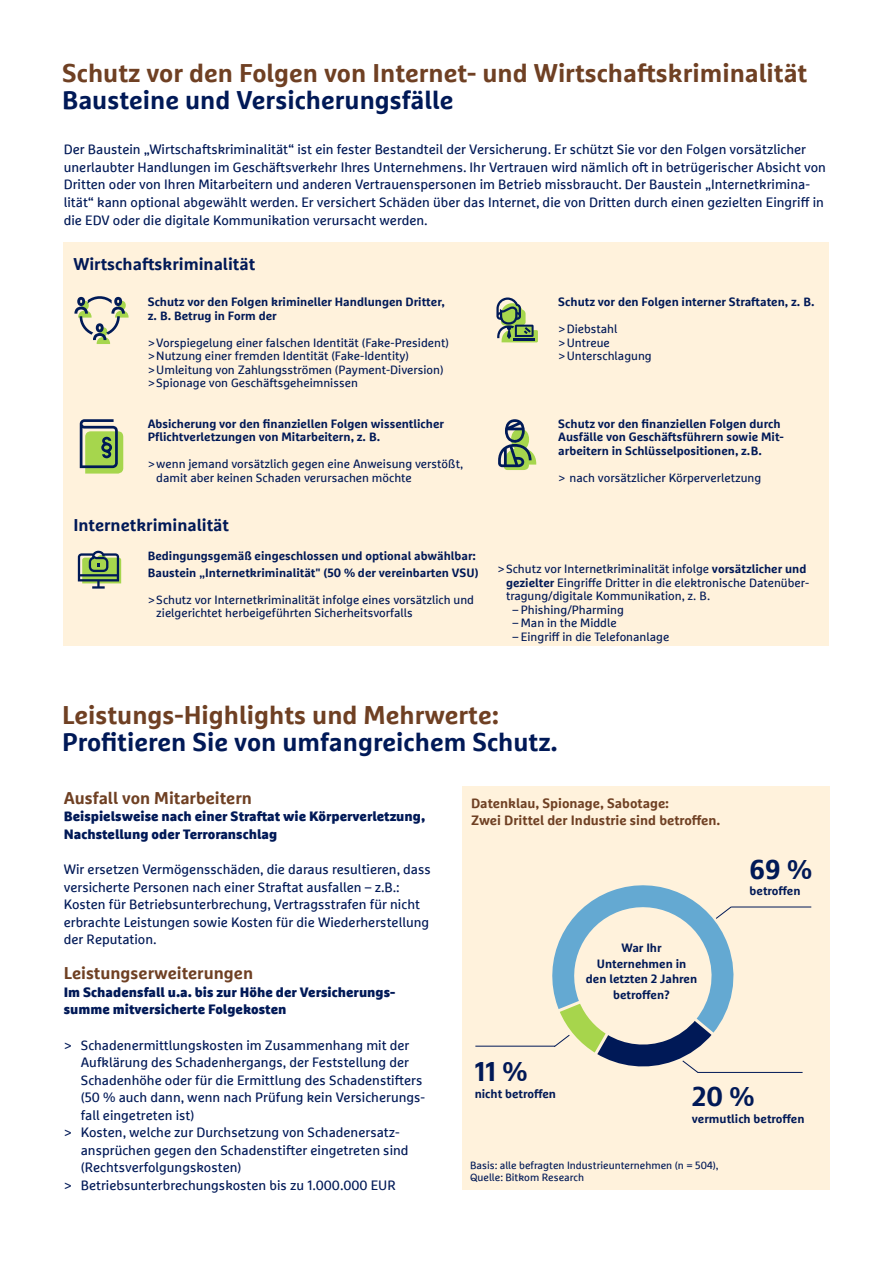
<style>
.page{position:relative;width:893px;height:1263px;background:#fff}
.page>*{position:absolute;margin:0;border:0;box-sizing:border-box;transform-origin:0 0}
.t1{font:700 27px "Marselisfor Ru V";color:#001957}
.t2{font:700 25.5px "Marselisfor Ru V";color:#6f4023}
.t3{font:700 25.5px "Marselisfor Ru V";color:#001957}
.t4{font:700 16.95px "Marselisfor Ru V";color:#6f4023}
.t5{font:700 16.95px "Marselisfor Ru V";color:#001957}
.t6{font:13.5px/17.5px "Marselisfor Ru V";color:#001957}
.t7{font:900 13.5px/17.5px "Marselisfor Ru V";color:#001957}
.t8{font:700 13.5px/17.5px "Marselisfor Ru V";color:#6f4023}
.t9{font:12px/13.5px "Marselisfor Ru V";color:#001957}
.t10{font:700 12px/13.5px "Marselisfor Ru V";color:#001957}
.t11{font:10.5px/12.6px "Marselisfor Ru V";color:#001957}
.s1{font-weight:400;font-size:13.5px}
.s2{font-weight:700}
</style>
<div class="page">
<div style="left:64px;top:242px;width:765px;height:404px;background:#fff2dc"></div>
<div style="left:462px;top:786px;width:367px;height:404px;background:#fff2dc"></div>
<hr style="left:731px;top:907px;width:80px;height:1px;background:#001957">
<hr style="left:697px;top:1072px;width:106px;height:1px;background:#001957">
<hr style="left:475px;top:1046px;width:80px;height:1px;background:#001957">
<svg style="left:541px;top:885px;width:194px;height:188px"></svg>
<svg style="left:498px;top:419px;width:38px;height:51px"></svg>
<svg style="left:496px;top:297px;width:42px;height:45px"></svg>
<hr style="left:514px;top:339px;width:21px;height:2px;background:#001a57">
<svg style="left:78px;top:551px;width:43px;height:38px"></svg>
<svg style="left:74px;top:296px;width:55px;height:48px"></svg>
<svg style="left:80px;top:419px;width:43px;height:55px"></svg>
<h2 class="t2" style="left:62px;top:57px;width:747px">Schutz vor den Folgen von Internet- und Wirtschaftskriminalität</h2>
<h2 class="t3" style="left:62px;top:84px;width:393px">Bausteine und Versicherungsfälle</h2>
<p class="t6" style="left:64px;top:141px;width:764px">Der Baustein „Wirtschaftskriminalität“ ist ein fester Bestandteil der Versicherung. Er schützt Sie vor den Folgen vorsätzlicher unerlaubter Handlungen im Geschäftsverkehr Ihres Unternehmens. Ihr Vertrauen wird nämlich oft in betrügerischer Absicht von Dritten oder von Ihren Mitarbeitern und anderen Vertrauenspersonen im Betrieb missbraucht. Der Baustein „Internetkrimina&shy;lität“ kann optional abgewählt werden. Er versichert Schäden über das Internet, die von Dritten durch einen gezielten Eingriff in die EDV oder die digitale Kommunikation verursacht werden.</p>
<p class="t5" style="left:73px;top:254px;width:183px">Wirtschaftskriminalität</p>
<p class="t10" style="left:148px;top:295px;width:298px">Schutz vor den Folgen krimineller Handlungen Dritter, z. B. Betrug in Form der</p>
<p class="t9" style="left:148px;top:336px;width:303px">&gt;Vorspiegelung einer falschen Identität (Fake-President) &gt;Nutzung einer fremden Identität (Fake-Identity) &gt;Umleitung von Zahlungsströmen (Payment-Diversion) &gt;Spionage von Geschäftsgeheimnissen</p>
<p class="t10" style="left:148px;top:416px;width:298px">Absicherung vor den finanziellen Folgen wissentlicher<br>Pflichtverletzungen von Mitarbeitern, z. B.</p>
<p class="t9" style="left:156px;top:457px;width:308px;text-indent:-9px">&gt;wenn jemand vorsätzlich gegen eine Anweisung verstößt, damit aber keinen Schaden verursachen möchte</p>
<p class="t5" style="left:73px;top:514px;width:157px">Internetkriminalität</p>
<p class="t10" style="left:148px;top:546px;width:332px;line-height:17.5px">Bedingungsgemäß eingeschlossen und optional abwählbar:<br>Baustein <span class="s1">„</span>Internetkriminalität" (50 % der vereinbarten VSU)</p>
<p class="t9" style="left:156px;top:592px;width:319px;text-indent:-9px">&gt;Schutz vor Internetkriminalität infolge eines vorsätzlich und zielgerichtet herbeigeführten Sicherheitsvorfalls</p>
<p class="t10" style="left:558px;top:295px;width:258px">Schutz vor den Folgen interner Straftaten, z. B.</p>
<p class="t9" style="left:558px;top:322px;width:95px">&gt;Diebstahl &gt;Untreue &gt;Unterschlagung</p>
<p class="t10" style="left:558px;top:416px;width:227px">Schutz vor den finanziellen Folgen durch<br>Ausfälle von Geschäftsführern sowie Mit&shy;arbeitern in Schlüsselpositionen, z. B.</p>
<p class="t9" style="left:558px;top:471px;width:205px">&gt; nach vorsätzlicher Körperverletzung</p>
<p class="t9" style="left:506px;top:562px;width:305px;text-indent:-9px">&gt;Schutz vor Internetkriminalität infolge <span class="s2">vorsätzlicher und gezielter</span> Eingriffe Dritter in die elektronische Datenüber&shy;tragung/digitale Kommunikation, z. B.</p>
<p class="t9" style="left:512px;top:603px;width:113px">– Phishing/Pharming</p>
<p class="t9" style="left:512px;top:616px;width:106px">– Man in the Middle</p>
<p class="t9" style="left:512px;top:630px;width:158px">– Eingriff in die Telefonanlage</p>
<h2 class="t2" style="left:62px;top:699px;width:438px">Leistungs-Highlights und Mehrwerte:</h2>
<h2 class="t3" style="left:62px;top:726px;width:497px">Profitieren Sie von umfangreichem Schutz.</h2>
<p class="t4" style="left:64px;top:787px;width:190px">Ausfall von Mitarbeitern</p>
<p class="t7" style="left:64px;top:807px;width:363px">Beispielsweise nach einer Straftat wie Körperverletzung,<br>Nachstellung oder Terroranschlag</p>
<p class="t6" style="left:64px;top:860px;width:369px">Wir ersetzen Vermögensschäden, die daraus resultieren, dass versicherte Personen nach einer Straftat ausfallen – z.B.:<br>Kosten für Betriebsunterbrechung, Vertragsstrafen für nicht erbrachte Leistungen sowie Kosten für die Wiederherstellung der Reputation.</p>
<p class="t4" style="left:64px;top:963px;width:191px">Leistungserweiterungen</p>
<p class="t7" style="left:64px;top:983px;width:333px">Im Schadensfall u.a. bis zur Höhe der Versicherungs&shy;summe mitversicherte Folgekosten</p>
<p class="t6" style="left:64px;top:1036px;width:347px">&gt; Schadenermittlungskosten im Zusammenhang mit der</p>
<p class="t6" style="left:81px;top:1053px;width:330px">Aufklärung des Schadenhergangs, der Feststellung der</p>
<p class="t6" style="left:81px;top:1071px;width:343px">Schadenhöhe oder für die Ermittlung des Schadenstifters</p>
<p class="t6" style="left:81px;top:1088px;width:346px">(50 % auch dann, wenn nach Prüfung kein Versicherungs-</p>
<p class="t6" style="left:81px;top:1106px;width:115px">fall eingetreten ist)</p>
<p class="t6" style="left:64px;top:1123px;width:338px">&gt; Kosten, welche zur Durchsetzung von Schadenersatz-</p>
<p class="t6" style="left:81px;top:1141px;width:329px">ansprüchen gegen den Schadenstifter eingetreten sind</p>
<p class="t6" style="left:81px;top:1158px;width:162px">(Rechtsverfolgungskosten)</p>
<p class="t6" style="left:64px;top:1176px;width:334px">&gt; Betriebsunterbrechungskosten bis zu 1.000.000 EUR</p>
<p class="t8" style="left:471px;top:794px;width:251px">Datenklau, Spionage, Sabotage:<br>Zwei Drittel der Industrie sind betroffen.</p>
<h1 class="t1" style="left:750px;top:852px;width:64px">69 %</h1>
<p class="t10" style="left:750px;top:884px;width:52px">betroffen</p>
<p class="t10" style="left:586px;top:940px;width:113px;line-height:15.6px;text-align:center">War Ihr<br>Unternehmen in den letzten 2 Jahren betroffen?</p>
<h1 class="t1" style="left:475px;top:1055px;width:54px">11 %</h1>
<p class="t10" style="left:475px;top:1086px;width:83px">nicht betroffen</p>
<h1 class="t1" style="left:692px;top:1080px;width:64px">20 %</h1>
<p class="t10" style="left:692px;top:1111px;width:114px">vermutlich betroffen</p>
<p class="t11" style="left:470px;top:1159px;width:250px">Basis: alle befragten Industrieunternehmen (n = 504),<br>Quelle: Bitkom Research</p>
</div>
